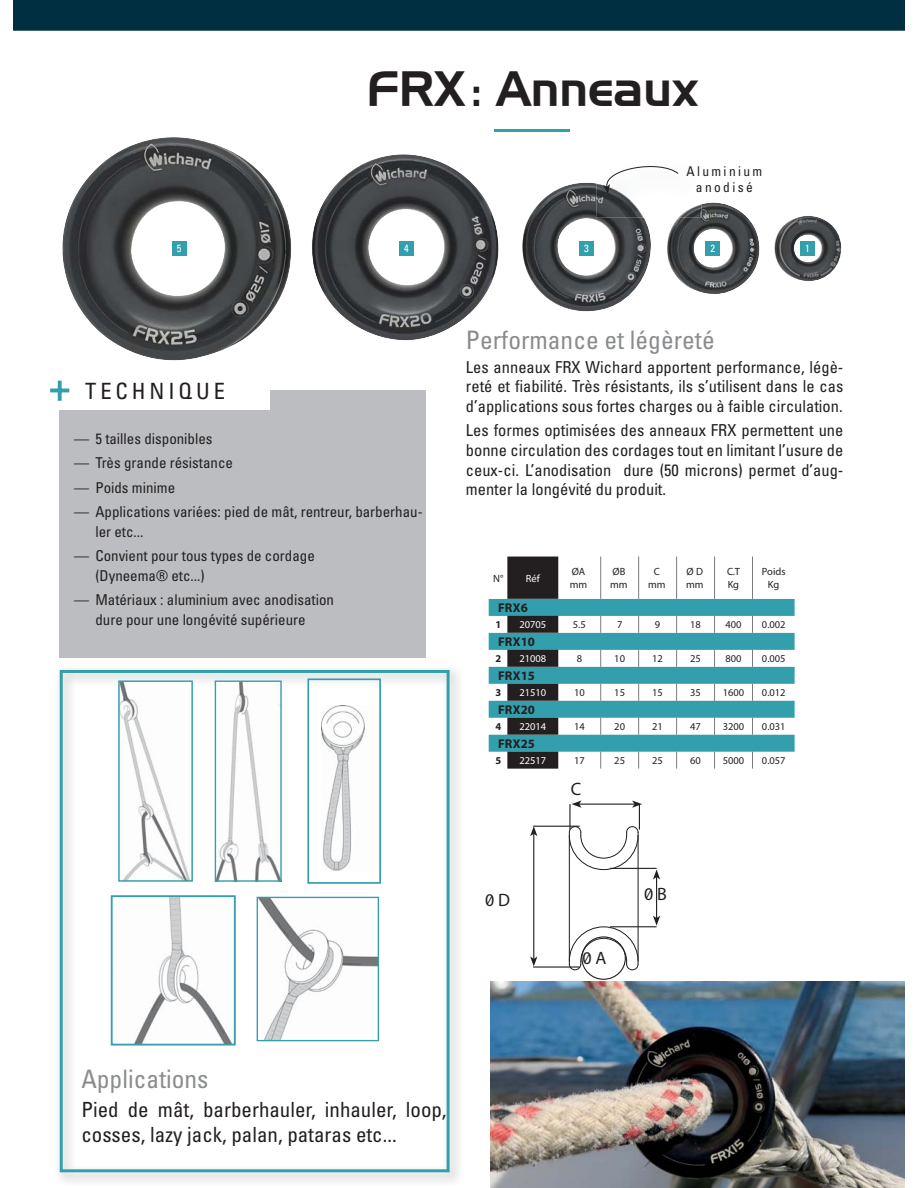
<style>
.page{position:relative;width:918px;height:1188px;background:#fff}
.page>*{position:absolute;margin:0;border:0;box-sizing:border-box;transform-origin:0 0}
.t1{font:49.35px "Slicker";color:#231f20}
.t2{font:condensed 25.5px "Univers LT Std";color:#8a8c8e}
.t3{font:condensed 22.5px "Univers LT Std";letter-spacing:.175em;color:#231f20}
.t4{font:condensed 21px/25.2px "Univers LT Std";color:#231f20}
.t5{font:18px "Myriad Pro";color:#231f20}
.t6{font:condensed 16.5px/19.8px "Univers LT Std";color:#231f20;text-align:justify}
.t7{font:condensed 15px/19.5px "Univers LT Std";color:#231f20}
.t8{font:condensed 13.5px/16.2px "Univers LT Std";letter-spacing:.175em;color:#231f20;text-align:center}
.t9{font:700 12.75px "Myriad Pro";letter-spacing:.02em;color:#231f20}
.t10{font:10.5px/12.6px "Myriad Pro";color:#231f20}
.t11{font:10.5px "Myriad Pro";color:#fff}
.t12{font:condensed 10.5px "Univers LT Std";color:#fff}
.t13{font:700 10.5px "Myriad Pro";color:#231f20}
</style>
<div class="page">
<div style="left:60px;top:670px;width:390px;height:502px;border:3px solid #339fad"></div>
<img style="left:491px;top:981px;width:414px;height:207px">
<div style="left:60px;top:390px;width:366px;height:267px;background:#bbbdc0"></div>
<div style="left:60px;top:375px;width:210px;height:35px;background:#fff"></div>
<svg style="left:489px;top:599px;width:306px;height:153px;fill:#339fad"></svg>
<img style="left:62px;top:137px;width:780px;height:223px">
<hr style="left:569px;top:832px;width:1px;height:132px;background:#231f20">
<hr style="left:638px;top:832px;width:1px;height:132px;background:#231f20">
<svg style="left:568px;top:926px;width:71px;height:45px"></svg>
<div style="left:581px;top:936px;width:45px;height:44px;border:1px solid #231f20;border-radius:50%"></div>
<hr style="left:610px;top:868px;width:47px;height:1px;background:#231f20">
<hr style="left:610px;top:926px;width:47px;height:1px;background:#231f20">
<hr style="left:656px;top:877px;width:1px;height:41px;background:#231f20">
<svg style="left:653px;top:870px;width:7px;height:9px"></svg>
<svg style="left:653px;top:916px;width:7px;height:10px"></svg>
<hr style="left:533px;top:826px;width:47px;height:1px;background:#231f20">
<hr style="left:533px;top:966px;width:47px;height:2px;background:#231f20">
<hr style="left:533px;top:834px;width:1px;height:125px;background:#231f20">
<svg style="left:530px;top:826px;width:7px;height:10px"></svg>
<svg style="left:530px;top:956px;width:7px;height:10px"></svg>
<svg style="left:568px;top:800px;width:74px;height:71px"></svg>
<div style="left:800px;top:241px;width:15px;height:15px;background:#339fad"></div>
<div style="left:172px;top:241px;width:14px;height:15px;background:#339fad"></div>
<div style="left:705px;top:241px;width:15px;height:15px;background:#339fad"></div>
<div style="left:579px;top:241px;width:15px;height:15px;background:#339fad"></div>
<div style="left:399px;top:241px;width:15px;height:15px;background:#339fad"></div>
<hr style="left:495px;top:129px;width:75px;height:3px;background:#339fad">
<svg style="left:50px;top:380px;width:20px;height:21px"></svg>
<img style="left:259px;top:899px;width:118px;height:140px">
<div style="left:257px;top:897px;width:122px;height:144px;border:1px solid #339fad"></div>
<img style="left:114px;top:898px;width:119px;height:145px">
<div style="left:111px;top:895px;width:125px;height:151px;border:2px solid #339fad"></div>
<img style="left:217px;top:683px;width:63px;height:197px">
<div style="left:215px;top:681px;width:67px;height:201px;border:1px solid #339fad"></div>
<img style="left:120px;top:682px;width:71px;height:198px">
<div style="left:118px;top:680px;width:75px;height:202px;border:1px solid #339fad"></div>
<img style="left:321px;top:706px;width:47px;height:164px">
<div style="left:307px;top:678px;width:74px;height:206px;border:2px solid #339fad"></div>
<img style="left:596px;top:157px;width:105px;height:26px">
<img style="left:596px;top:183px;width:105px;height:35px">
<svg style="left:603px;top:159px;width:76px;height:35px"></svg>
<svg style="left:507px;top:557px;width:51px;height:212px;background:#2c545a"></svg>
<hr style="left:600px;top:557px;width:1px;height:42px;background:#7a7c7f">
<hr style="left:638px;top:557px;width:1px;height:42px;background:#7a7c7f">
<hr style="left:676px;top:557px;width:1px;height:42px;background:#7a7c7f">
<hr style="left:714px;top:557px;width:1px;height:42px;background:#7a7c7f">
<hr style="left:752px;top:557px;width:1px;height:42px;background:#7a7c7f">
<svg style="left:600px;top:616px;width:1px;height:17px"></svg>
<svg style="left:638px;top:616px;width:1px;height:17px"></svg>
<svg style="left:676px;top:616px;width:1px;height:17px"></svg>
<svg style="left:714px;top:616px;width:1px;height:17px"></svg>
<svg style="left:752px;top:616px;width:1px;height:17px"></svg>
<svg style="left:600px;top:650px;width:1px;height:17px"></svg>
<svg style="left:638px;top:650px;width:1px;height:17px"></svg>
<svg style="left:676px;top:650px;width:1px;height:17px"></svg>
<svg style="left:714px;top:650px;width:1px;height:17px"></svg>
<svg style="left:752px;top:650px;width:1px;height:17px"></svg>
<svg style="left:600px;top:684px;width:1px;height:17px"></svg>
<svg style="left:638px;top:684px;width:1px;height:17px"></svg>
<svg style="left:676px;top:684px;width:1px;height:17px"></svg>
<svg style="left:714px;top:684px;width:1px;height:17px"></svg>
<svg style="left:752px;top:684px;width:1px;height:17px"></svg>
<svg style="left:600px;top:718px;width:1px;height:17px"></svg>
<svg style="left:638px;top:718px;width:1px;height:17px"></svg>
<svg style="left:676px;top:718px;width:1px;height:17px"></svg>
<svg style="left:714px;top:718px;width:1px;height:17px"></svg>
<svg style="left:752px;top:718px;width:1px;height:17px"></svg>
<svg style="left:600px;top:752px;width:1px;height:17px"></svg>
<svg style="left:638px;top:752px;width:1px;height:17px"></svg>
<svg style="left:676px;top:752px;width:1px;height:17px"></svg>
<svg style="left:714px;top:752px;width:1px;height:17px"></svg>
<svg style="left:752px;top:752px;width:1px;height:17px"></svg>
<div style="left:13px;top:0;width:892px;height:31px;background:#002f41"></div>
<h1 class="t1" style="left:366px;top:71px;width:334px">FRX : Anneaux</h1>
<p class="t8" style="left:687px;top:164px;width:77px">Aluminium anodisé</p>
<p class="t12" style="left:177px;top:244px;width:6px">5</p>
<p class="t12" style="left:404px;top:244px;width:6px">4</p>
<p class="t12" style="left:584px;top:244px;width:6px">3</p>
<p class="t12" style="left:710px;top:244px;width:6px">2</p>
<p class="t12" style="left:805px;top:244px;width:6px">1</p>
<h3 class="t3" style="left:85px;top:381px;width:141px">TECHNIQUE</h3>
<p class="t7" style="left:74px;top:429px;width:140px">— 5 tailles disponibles</p>
<p class="t7" style="left:74px;top:454px;width:160px">— Très grande résistance</p>
<p class="t7" style="left:74px;top:478px;width:103px">— Poids minime</p>
<p class="t7" style="left:95px;top:503px;width:329px;text-indent:-21px">— Applications variées: pied de mât, rentreur, barberhau&shy;ler etc...</p>
<p class="t7" style="left:95px;top:547px;width:221px;text-indent:-21px">— Convient pour tous types de cordage (Dyneema® etc...)</p>
<p class="t7" style="left:74px;top:591px;width:261px;text-align:center">— Matériaux : aluminium avec anodisation dure pour une longévité supérieure</p>
<h2 class="t2" style="left:466px;top:329px;width:250px">Performance et légèreté</h2>
<p class="t6" style="left:466px;top:358px;width:379px">Les anneaux FRX Wichard apportent performance, légè&shy;reté et fiabilité. Très résistants, ils s’utilisent dans le cas d’applications sous fortes charges ou à faible circulation.</p>
<p class="t6" style="left:466px;top:421px;width:379px">Les formes optimisées des anneaux FRX permettent une bonne circulation des cordages tout en limitant l’usure de ceux-ci. L’anodisation dure (50 microns) permet d’aug&shy;menter la longévité du produit.</p>
<p class="t10" style="left:493px;top:572px;width:12px">N°</p>
<p class="t11" style="left:526px;top:574px;width:15px">Réf</p>
<p class="t10" style="left:570px;top:566px;width:19px">ØA mm</p>
<p class="t10" style="left:610px;top:566px;width:19px">ØB mm</p>
<p class="t10" style="left:648px;top:566px;width:19px;text-align:center">C mm</p>
<p class="t10" style="left:686px;top:566px;width:19px">Ø D mm</p>
<p class="t10" style="left:727px;top:566px;width:14px">C.T<br>Kg</p>
<p class="t10" style="left:762px;top:566px;width:25px;text-align:center">Poids<br>Kg</p>
<p class="t9" style="left:498px;top:600px;width:31px">FRX6</p>
<p class="t13" style="left:495px;top:618px;width:7px">1</p>
<p class="t11" style="left:519px;top:621px;width:28px">20705</p>
<p class="t10" style="left:573px;top:619px;width:14px">5.5</p>
<p class="t10" style="left:617px;top:619px;width:7px">7</p>
<p class="t10" style="left:655px;top:619px;width:7px">9</p>
<p class="t10" style="left:690px;top:619px;width:12px">18</p>
<p class="t10" style="left:725px;top:619px;width:18px">400</p>
<p class="t10" style="left:762px;top:619px;width:25px">0.002</p>
<p class="t9" style="left:498px;top:634px;width:38px">FRX10</p>
<p class="t13" style="left:495px;top:652px;width:7px">2</p>
<p class="t11" style="left:519px;top:655px;width:28px">21008</p>
<p class="t10" style="left:577px;top:653px;width:7px">8</p>
<p class="t10" style="left:614px;top:653px;width:12px">10</p>
<p class="t10" style="left:652px;top:653px;width:12px">12</p>
<p class="t10" style="left:690px;top:653px;width:12px">25</p>
<p class="t10" style="left:725px;top:653px;width:18px">800</p>
<p class="t10" style="left:762px;top:653px;width:25px">0.005</p>
<p class="t9" style="left:498px;top:668px;width:38px">FRX15</p>
<p class="t13" style="left:495px;top:686px;width:7px">3</p>
<p class="t11" style="left:519px;top:689px;width:28px">21510</p>
<p class="t10" style="left:574px;top:687px;width:12px">10</p>
<p class="t10" style="left:614px;top:687px;width:12px">15</p>
<p class="t10" style="left:652px;top:687px;width:12px">15</p>
<p class="t10" style="left:690px;top:687px;width:12px">35</p>
<p class="t10" style="left:723px;top:687px;width:23px">1600</p>
<p class="t10" style="left:762px;top:687px;width:25px">0.012</p>
<p class="t9" style="left:498px;top:702px;width:38px">FRX20</p>
<p class="t13" style="left:495px;top:720px;width:7px">4</p>
<p class="t11" style="left:519px;top:723px;width:28px">22014</p>
<p class="t10" style="left:574px;top:721px;width:12px">14</p>
<p class="t10" style="left:614px;top:721px;width:12px">20</p>
<p class="t10" style="left:652px;top:721px;width:12px">21</p>
<p class="t10" style="left:690px;top:721px;width:12px">47</p>
<p class="t10" style="left:723px;top:721px;width:23px">3200</p>
<p class="t10" style="left:762px;top:721px;width:25px">0.031</p>
<p class="t9" style="left:498px;top:736px;width:38px">FRX25</p>
<p class="t13" style="left:495px;top:754px;width:7px">5</p>
<p class="t11" style="left:519px;top:757px;width:28px">22517</p>
<p class="t10" style="left:574px;top:755px;width:12px">17</p>
<p class="t10" style="left:614px;top:755px;width:12px">25</p>
<p class="t10" style="left:652px;top:755px;width:12px">25</p>
<p class="t10" style="left:690px;top:755px;width:12px">60</p>
<p class="t10" style="left:723px;top:755px;width:23px">5000</p>
<p class="t10" style="left:762px;top:755px;width:25px">0.057</p>
<p class="t5" style="left:485px;top:893px;width:26px">0 D</p>
<p class="t5" style="left:571px;top:782px;width:12px">C</p>
<p class="t5" style="left:583px;top:952px;width:26px">0 A</p>
<p class="t5" style="left:644px;top:888px;width:24px">0 B</p>
<h2 class="t2" style="left:81px;top:1068px;width:129px">Applications</h2>
<p class="t4" style="left:81px;top:1098px;width:367px">Pied de mât, barberhauler, inhauler, loop, cosses, lazy jack, palan, pataras etc...</p>
</div>
